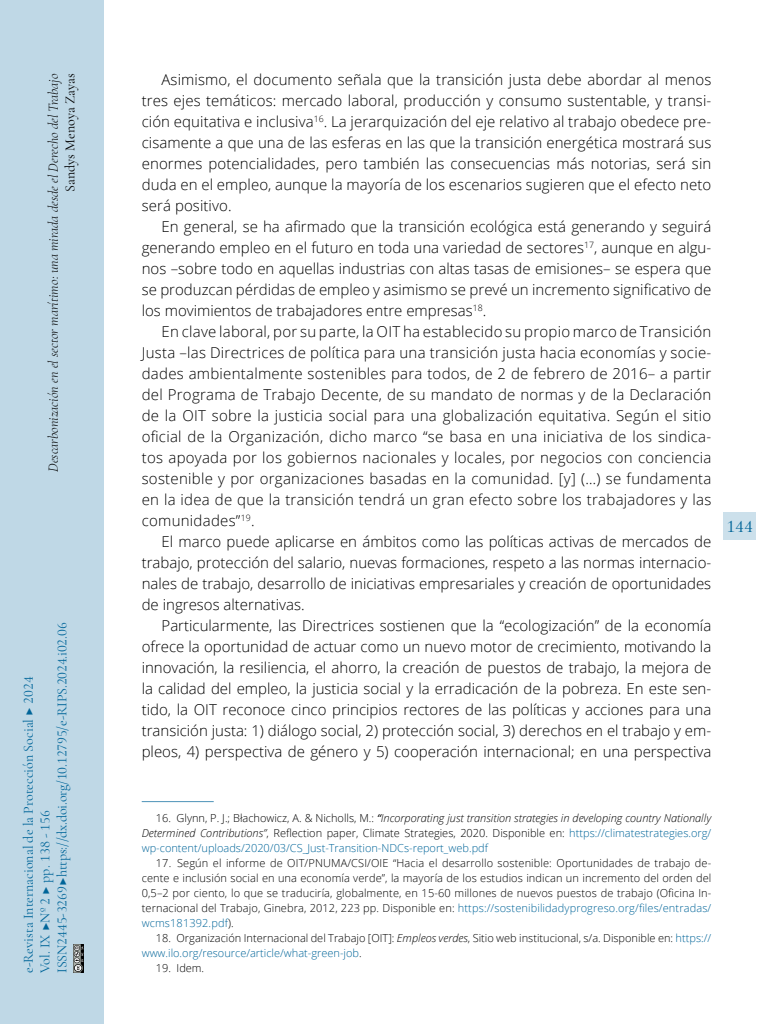
<style>
.page{position:relative;width:768px;height:1024px;background:#fff}
.page>*{position:absolute;margin:0;border:0;box-sizing:border-box;transform-origin:0 0}
.t1{font:500 18px "Cormorant Garamond";color:#006599}
.t2{font:300 15px/21px "Open Sans";color:#000;text-align:justify}
.t3{font:14px/16.8px "Cormorant Garamond";color:#006599}
.t4{font:italic 300 14px "Cormorant Garamond";color:#000}
.t5{font:14px "Cormorant Garamond";color:#000}
.t6{font:300 11px/15px "Open Sans";color:#000;text-align:justify}
.t7{font:300 11px/15px "Open Sans";color:#006599;text-align:justify}
.s1{color:#000}
.s2{font-weight:400;font-style:italic;color:#000}
.s3{font-style:italic;color:#000}
.s4{color:#006599}
.s5{font-style:italic}
</style>
<div class="page">
<hr style="left:142px;top:801px;width:72px;height:1px;background:#4d93b8">
<div style="left:0;top:0;width:103px;height:1024px;background:#bfd8e6"></div>
<div style="left:724px;top:512px;width:32px;height:28px;background:#cce0eb"></div>
<img style="left:74px;top:944px;width:10px;height:28px">
<p class="t4" style="left:45px;top:472px;width:400px;rotate:-90deg">Descarbonización en el sector marítimo: una mirada desde el Derecho del Trabajo</p>
<p class="t5" style="left:62px;top:192px;width:120px;rotate:-90deg">Sandys Menoya Zayas</p>
<p class="t3" style="left:20px;top:973px;width:352px;rotate:-90deg">e-Revista Internacional de la Protección Social ▶ 2024<br>Vol. IX ▶Nº 2 ▶ pp. 138 - 156<br>ISSN 2445-3269 ▶ https://dx.doi.org/10.12795/e-RIPS.2024.i02.06</p>
<p class="t2" style="left:142px;top:69px;width:571px;text-indent:20px">Asimismo, el documento señala que la transición justa debe abordar al menos tres ejes temáticos: mercado laboral, producción y consumo sustentable, y transi&shy;ción equitativa e inclusiva<sup>16</sup>. La jerarquización del eje relativo al trabajo obedece pre&shy;cisamente a que una de las esferas en las que la transición energética mostrará sus enormes potencialidades, pero también las consecuencias más notorias, será sin duda en el empleo, aunque la mayoría de los escenarios sugieren que el efecto neto será positivo.</p>
<p class="t2" style="left:142px;top:216px;width:571px;text-indent:20px">En general, se ha afirmado que la transición ecológica está generando y seguirá generando empleo en el futuro en toda una variedad de sectores<sup>17</sup>, aunque en algu&shy;nos –sobre todo en aquellas industrias con altas tasas de emisiones– se espera que se produzcan pérdidas de empleo y asimismo se prevé un incremento significativo de los movimientos de trabajadores entre empresas<sup>18</sup>.</p>
<p class="t2" style="left:142px;top:321px;width:571px;text-indent:20px">En clave laboral, por su parte, la OIT ha establecido su propio marco de Transición Justa –las Directrices de política para una transición justa hacia economías y socie&shy;dades ambientalmente sostenibles para todos, de 2 de febrero de 2016– a partir del Programa de Trabajo Decente, de su mandato de normas y de la Declaración de la OIT sobre la justicia social para una globalización equitativa. Según el sitio oficial de la Organización, dicho marco “se basa en una iniciativa de los sindica&shy;tos apoyada por los gobiernos nacionales y locales, por negocios con conciencia sostenible y por organizaciones basadas en la comunidad. [y] (…) se fundamenta en la idea de que la transición tendrá un gran efecto sobre los trabajadores y las comunidades”<sup>19</sup>.</p>
<p class="t2" style="left:142px;top:531px;width:571px;text-indent:20px">El marco puede aplicarse en ámbitos como las políticas activas de mercados de trabajo, protección del salario, nuevas formaciones, respeto a las normas internacio&shy;nales de trabajo, desarrollo de iniciativas empresariales y creación de oportunidades de ingresos alternativas.</p>
<p class="t2" style="left:142px;top:615px;width:571px;text-indent:20px">Particularmente, las Directrices sostienen que la “ecologización” de la economía ofrece la oportunidad de actuar como un nuevo motor de crecimiento, motivando la innovación, la resiliencia, el ahorro, la creación de puestos de trabajo, la mejora de la calidad del empleo, la justicia social y la erradicación de la pobreza. En este sen&shy;tido, la OIT reconoce cinco principios rectores de las políticas y acciones para una transición justa: 1) diálogo social, 2) protección social, 3) derechos en el trabajo y em&shy;pleos, 4) perspectiva de género y 5) cooperación internacional; en una perspectiva</p>
<p class="t1" style="left:726px;top:515px;width:28px">144</p>
<p class="t7" style="left:142px;top:810px;width:571px;text-indent:14px"><span class="s1">16. Glynn, P. J.; Błachowicz, A. &amp; Nicholls</span><span class="s1">, M.:</span> <span class="s2">“</span><span class="s3">Incorporating just transition strategies in developing country Nationally Determined Contributions”</span><span class="s1">, Reflection paper, Climate Strategies, 2020. Disponible en:</span> https://climatestrategies.org/ wp-content/uploads/2020/03/CS_Just-Transition-NDCs-report_web.pdf</p>
<p class="t6" style="left:142px;top:856px;width:571px;text-indent:14px">17. Según el informe de OIT/PNUMA/CSI/OIE “Hacia el desarrollo sostenible: Oportunidades de trabajo de&shy;cente e inclusión social en una economía verde”, la mayoría de los estudios indican un incremento del orden del 0,5–2 por ciento, lo que se traduciría, globalmente, en 15-60 millones de nuevos puestos de trabajo (Oficina In&shy;ternacional del Trabajo, Ginebra, 2012, 223 pp. Disponible en: <span class="s4">https://sostenibilidadyprogreso.org/files/entradas/ wcms181392.pdf</span>).</p>
<p class="t6" style="left:142px;top:931px;width:571px;text-indent:14px">18. Organización Internacional del Trabajo [OIT]: <span class="s5">Empleos verdes</span>, Sitio web institucional, s/a. Disponible en: <span class="s4">https:// www.ilo.org/resource/article/what-green-job</span>.</p>
<p class="t6" style="left:156px;top:961px;width:50px">19. Idem.</p>
</div>
